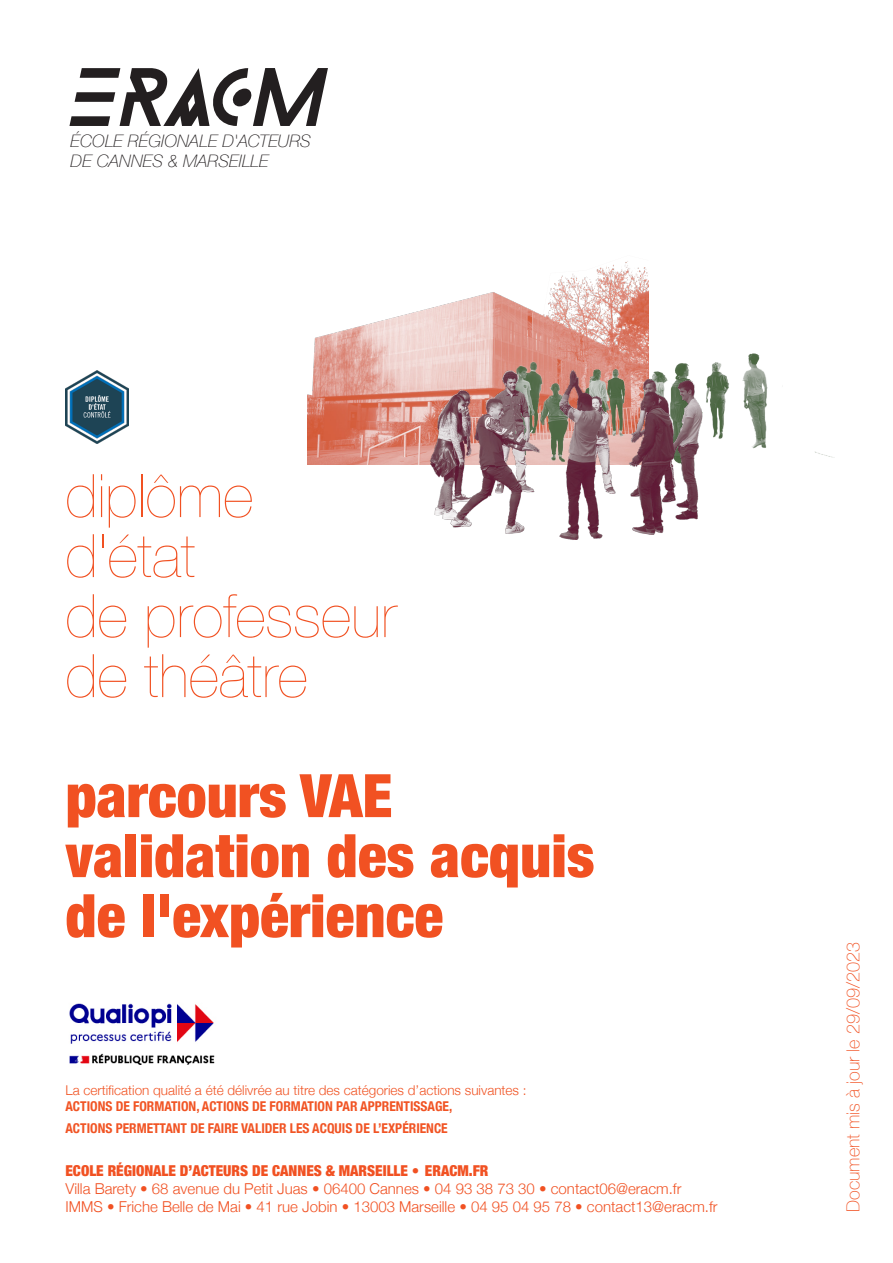
<style>
.page{position:relative;width:893px;height:1263px;background:#fff}
.page>*{position:absolute;margin:0;border:0;box-sizing:border-box;transform-origin:0 0}
.t1{font:900 condensed 60px "Helvetica Neue";color:#f15122}
.t2{font:200 60px "Helvetica Neue";color:#f15122}
.t3{font:100 18px "Helvetica Neue";color:#f15122}
.t4{font:italic 100 17.25px/20.7px "Helvetica Neue";color:#231f20}
.t5{font:300 15px "Helvetica Neue";color:#f15122}
.t6{font:900 condensed 15px "Helvetica Neue";color:#f15122}
.t7{font:700 condensed 13.5px "Helvetica Neue";color:#f15424}
.t8{font:300 13.5px "Helvetica Neue";color:#f15424}
</style>
<div class="page">
<svg style="left:69px;top:68px;width:259px;height:58px"></svg>
<img style="left:65px;top:371px;width:64px;height:73px">
<img style="left:69px;top:1003px;width:146px;height:62px">
<img style="left:308px;top:261px;width:340px;height:203px">
<img style="left:365px;top:310px;width:403px;height:230px">
<p class="t4" style="left:71px;top:129px;width:242px">ÉCOLE RÉGIONALE D'ACTEURS<br>DE CANNES &amp; MARSEILLE</p>
<p class="t2" style="left:65px;top:449px;width:189px">diplôme</p>
<p class="t2" style="left:65px;top:509px;width:132px">d'état</p>
<p class="t2" style="left:65px;top:569px;width:333px">de professeur</p>
<p class="t2" style="left:65px;top:629px;width:244px">de théâtre</p>
<p class="t1" style="left:65px;top:746px;width:329px">parcours VAE</p>
<p class="t1" style="left:65px;top:806px;width:531px">validation des acquis</p>
<p class="t1" style="left:65px;top:866px;width:379px">de l'expérience</p>
<p class="t8" style="left:65px;top:1079px;width:463px">La certification qualité a été délivrée au titre des catégories d’actions suivantes :</p>
<p class="t7" style="left:65px;top:1095px;width:388px">ACTIONS DE FORMATION, ACTIONS DE FORMATION PAR APPRENTISSAGE,</p>
<p class="t7" style="left:65px;top:1117px;width:384px">ACTIONS PERMETTANT DE FAIRE VALIDER LES ACQUIS DE L’EXPÉRIENCE</p>
<p class="t6" style="left:65px;top:1158px;width:425px">ECOLE RÉGIONALE D’ACTEURS DE CANNES &amp; MARSEILLE • ERACM.FR</p>
<p class="t5" style="left:65px;top:1176px;width:617px">Villa Barety • 68 avenue du Petit Juas • 06400 Cannes • 04 93 38 73 30 • contact06@eracm.fr</p>
<p class="t5" style="left:65px;top:1194px;width:654px">IMMS • Friche Belle de Mai • 41 rue Jobin • 13003 Marseille • 04 95 04 95 78 • contact13@eracm.fr</p>
<p class="t3" style="left:839px;top:1212px;width:271px;rotate:-90deg">Document mis à jour le 29/09/2023</p>
</div>
